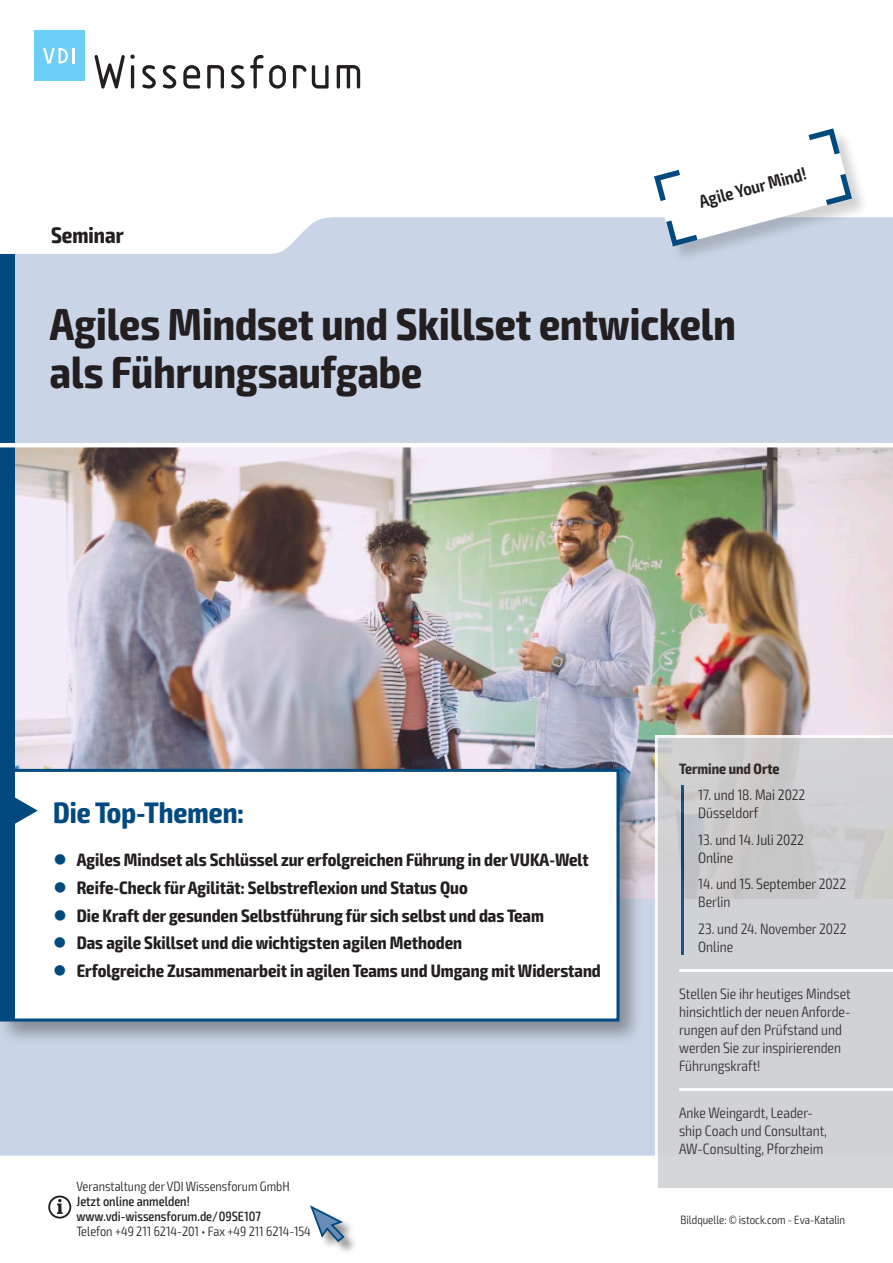
<style>
.page{position:relative;width:893px;height:1263px;background:#fff}
.page>*{position:absolute;margin:0;border:0;box-sizing:border-box;transform-origin:0 0}
.t1{font:700 condensed 45px/48px "Exo 2";color:#231f20}
.t2{font:700 condensed 29.7px "Exo 2";color:#004a7f}
.t3{font:700 condensed 22.5px "Exo 2";color:#231f20}
.t4{font:700 condensed 18px "Exo 2";color:#231f20}
.t5{font:600 condensed 18px "Exo 2";color:#231f20}
.t6{font:300 condensed 15px/18px "Exo 2";color:#231f20}
.t7{font:700 condensed 15px "Exo 2";color:#231f20}
.t8{font:300 condensed 13.5px "Exo 2";color:#231f20}
.t9{font:500 condensed 13.5px/15px "Exo 2";color:#231f20}
.t10{font:300 condensed 12px "Exo 2";color:#231f20}
.s1{color:#004a7f}
</style>
<div class="page">
<div style="left:0;top:217px;width:893px;height:938px;background:#c9d5e6"></div>
<img style="left:14px;top:447px;width:879px;height:451px">
<div style="left:0;top:765px;width:644px;height:281px;background:#231f20;opacity:.4"></div>
<div style="left:2px;top:770px;width:616px;height:250px;background:#fff"></div>
<div style="left:3px;top:772px;width:11px;height:246px;background:#004a7f"></div>
<div style="left:0;top:769px;width:619px;height:252px;border:3px solid #004a7f"></div>
<svg style="left:14px;top:796px;width:24px;height:29px"></svg>
<div style="left:0;top:254px;width:14px;height:519px;background:#004a7f"></div>
<div style="left:311px;top:1206px;width:47px;height:49px;background:#231f20;opacity:.5"></div>
<svg style="left:310px;top:1205px;width:36px;height:38px"></svg>
<hr style="left:0;top:443px;width:893px;height:4px;background:#fff">
<svg style="left:655px;top:735px;width:238px;height:453px;background:#cfd0d3"></svg>
<svg style="left:48px;top:1195px;width:23px;height:23px"></svg>
<svg style="left:94px;top:54px;width:41px;height:35px"></svg>
<svg style="left:142px;top:65px;width:14px;height:24px"></svg>
<svg style="left:163px;top:65px;width:13px;height:24px"></svg>
<svg style="left:183px;top:65px;width:17px;height:24px"></svg>
<svg style="left:207px;top:65px;width:17px;height:24px"></svg>
<svg style="left:231px;top:55px;width:55px;height:34px"></svg>
<svg style="left:293px;top:65px;width:36px;height:24px"></svg>
<svg style="left:337px;top:65px;width:23px;height:24px"></svg>
<div style="left:34px;top:30px;width:50px;height:51px;background:#6bcff6"></div>
<svg style="left:43px;top:48px;width:31px;height:15px"></svg>
<div style="left:654px;top:129px;width:215px;height:135px;background:#231f20;opacity:.2"></div>
<svg style="left:653px;top:128px;width:199px;height:118px"></svg>
<h3 class="t3" style="left:51px;top:221px;width:74px">Seminar</h3>
<p class="t5" style="left:697px;top:191px;width:112px;rotate:-15deg">Agile Your Mind!</p>
<h1 class="t1" style="left:50px;top:301px;width:687px">Agiles Mindset und Skillset entwickeln als Führungsaufgabe</h1>
<h2 class="t2" style="left:53px;top:794px;width:192px">Die Top-Themen:</h2>
<p class="t4" style="left:53px;top:849px;width:537px"><span class="s1">●</span> Agiles Mindset als Schlüssel zur erfolgreichen Führung in der VUKA-Welt</p>
<p class="t4" style="left:53px;top:877px;width:416px"><span class="s1">●</span> Reife-Check für Agilität: Selbstreflexion und Status Quo</p>
<p class="t4" style="left:53px;top:904px;width:492px"><span class="s1">●</span> Die Kraft der gesunden Selbstführung für sich selbst und das Team</p>
<p class="t4" style="left:53px;top:932px;width:410px"><span class="s1">●</span> Das agile Skillset und die wichtigsten agilen Methoden</p>
<p class="t4" style="left:53px;top:960px;width:549px"><span class="s1">●</span> Erfolgreiche Zusammenarbeit in agilen Teams und Umgang mit Widerstand</p>
<p class="t8" style="left:77px;top:1178px;width:215px">Veranstaltung der VDI Wissensforum GmbH</p>
<p class="t9" style="left:77px;top:1194px;width:186px">Jetzt online anmelden! www.vdi-wissensforum.de/09SE107</p>
<p class="t8" style="left:77px;top:1223px;width:236px">Telefon +49 211 6214-201 • Fax +49 211 6214-154</p>
<p class="t7" style="left:679px;top:760px;width:102px">Termine und Orte</p>
<p class="t6" style="left:698px;top:786px;width:109px">17. und 18. Mai 2022<br>Düsseldorf</p>
<p class="t6" style="left:698px;top:831px;width:107px">13. und 14. Juli 2022<br>Online</p>
<p class="t6" style="left:698px;top:875px;width:149px">14. und 15. September 2022<br>Berlin</p>
<p class="t6" style="left:698px;top:920px;width:150px">23. und 24. November 2022<br>Online</p>
<p class="t6" style="left:679px;top:985px;width:173px">Stellen Sie ihr heutiges Mindset hinsichtlich der neuen Anforde&shy;rungen auf den Prüfstand und werden Sie zur inspirierenden<br>Führungskraft!</p>
<p class="t6" style="left:679px;top:1104px;width:149px">Anke Weingardt, Leader&shy;ship Coach und Consultant,<br>AW-Consulting, Pforzheim</p>
<p class="t10" style="left:681px;top:1212px;width:166px">Bildquelle: © istock.com - Eva-Katalin</p>
</div>
